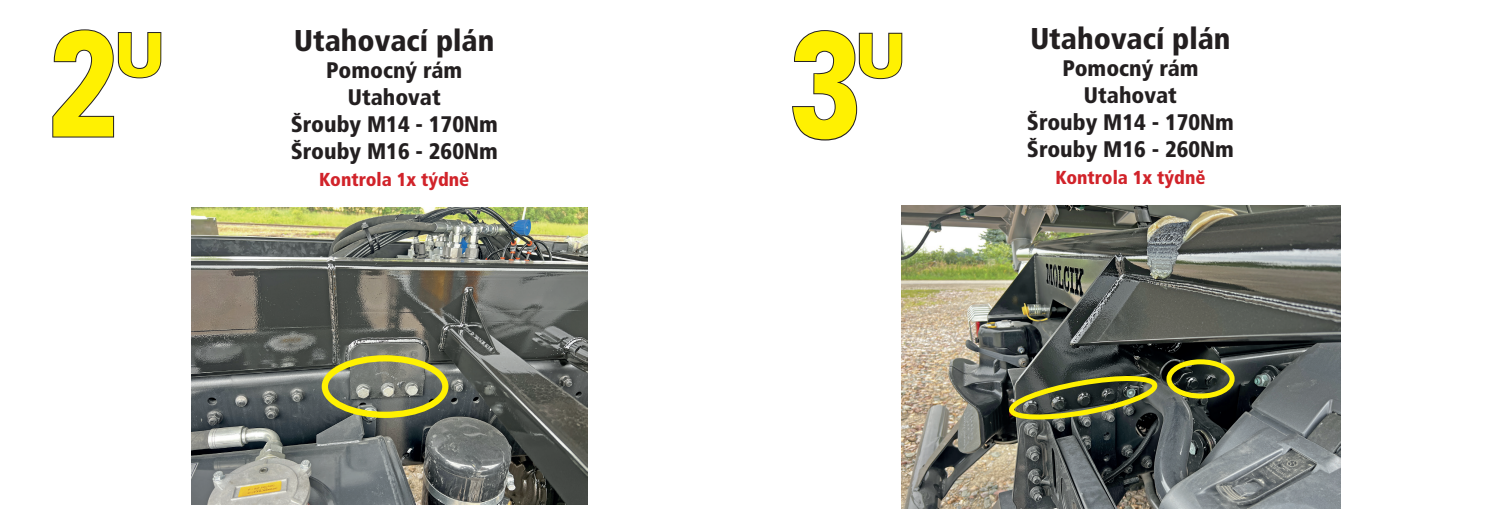
<style>
.page{position:relative;width:1489px;height:525px;background:#fff}
.page>*{position:absolute;margin:0;border:0;box-sizing:border-box;transform-origin:0 0}
.t1{font:150px "USA Black CE";color:#fff101;scale:.7 1}
.t2{font:60px "USA Black CE";color:#fff101}
.t3{font:900 condensed 30px "Frutiger CE";color:#231f20}
.t4{font:900 condensed 22.5px/27px "Frutiger CE";color:#231f20;text-align:center}
.t5{font:900 condensed 18.75px "Frutiger CE";color:#d1232a}
</style>
<div class="page">
<svg style="left:52px;top:29px;width:110px;height:109px"></svg>
<img style="left:191px;top:207px;width:396px;height:297px">
<div style="left:322px;top:355px;width:126px;height:62px;border:6px solid #fff101;border-radius:50%"></div>
<svg style="left:792px;top:30px;width:111px;height:111px"></svg>
<img style="left:901px;top:206px;width:439px;height:302px">
<svg style="left:1008px;top:371px;width:149px;height:53px"></svg>
<div style="left:1166px;top:359px;width:68px;height:39px;border:5px solid #fff101;border-radius:50%"></div>
<h1 class="t1" style="left:50px;top:-7px;width:102px">2</h1>
<h2 class="t2" style="left:114px;top:19px;width:51px">U</h2>
<h3 class="t3" style="left:1030px;top:21px;width:202px">Utahovací plán</h3>
<h3 class="t3" style="left:294px;top:23px;width:202px">Utahovací plán</h3>
<p class="t4" style="left:291px;top:57px;width:208px">Pomocný rám<br>Utahovat<br>Šrouby M14 - 170Nm<br>Šrouby M16 - 260Nm</p>
<p class="t5" style="left:319px;top:168px;width:151px">Kontrola 1x týdně</p>
<h1 class="t1" style="left:790px;top:-6px;width:102px">3</h1>
<h2 class="t2" style="left:855px;top:20px;width:51px">U</h2>
<p class="t4" style="left:1026px;top:55px;width:208px">Pomocný rám<br>Utahovat<br>Šrouby M14 - 170Nm<br>Šrouby M16 - 260Nm</p>
<p class="t5" style="left:1055px;top:167px;width:151px">Kontrola 1x týdně</p>
</div>
